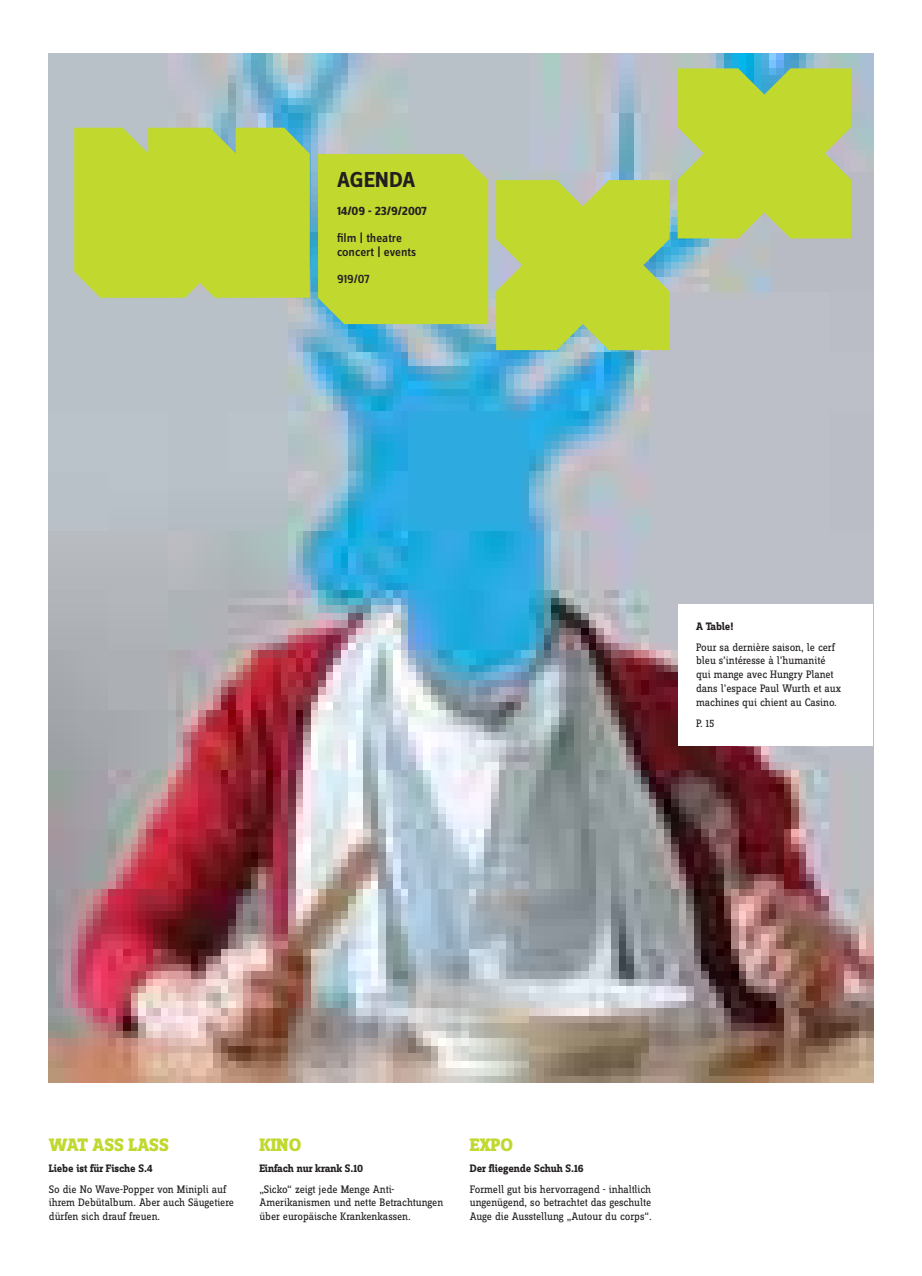
<style>
.page{position:relative;width:922px;height:1276px;background:#fff}
.page>*{position:absolute;margin:0;border:0;box-sizing:border-box;transform-origin:0 0}
.t1{font:700 22.5px "Zine Sans Dis";color:#231f20}
.t2{font:800 18.75px "Zine Slab Dis";color:#c1d82f}
.t3{font:500 12.75px/13.8px "Zine Sans Dis";color:#231f20}
.t4{font:700 12.75px "Zine Sans Dis";letter-spacing:-.01em;color:#231f20}
.t5{font:11.25px/13.8px "Zine Slab Dis";letter-spacing:-.005em;color:#231f20}
.t6{font:700 11.25px "Zine Slab Dis";letter-spacing:-.01em;color:#231f20}
</style>
<div class="page">
<img style="left:49px;top:53px;width:823px;height:1029px">
<svg style="left:496px;top:180px;width:173px;height:170px;background:#bdd53e"></svg>
<svg style="left:677px;top:68px;width:173px;height:170px;background:#bcd43e"></svg>
<div style="left:318px;top:154px;width:170px;height:170px;background:#c1d82f"></div>
<div style="left:74px;top:128px;width:236px;height:170px;background:#c1d82f"></div>
<div style="left:678px;top:604px;width:194px;height:142px;background:#fff"></div>
<h1 class="t1" style="left:337px;top:172px;width:80px">AGENDA</h1>
<p class="t4" style="left:337px;top:206px;width:91px">14/09 - 23/9/2007</p>
<p class="t3" style="left:337px;top:232px;width:81px">film | theatre concert | events</p>
<p class="t3" style="left:337px;top:273px;width:34px">919/07</p>
<p class="t6" style="left:696px;top:622px;width:39px">A Table!</p>
<p class="t5" style="left:696px;top:641px;width:146px">Pour sa dernière saison, le cerf bleu s’intéresse à l’humanité qui mange avec Hungry Planet dans l’espace Paul Wurth et aux machines qui chient au Casino.</p>
<p class="t5" style="left:696px;top:717px;width:20px">P. 15</p>
<h2 class="t2" style="left:49px;top:1138px;width:121px">WAT ASS LASS</h2>
<p class="t6" style="left:49px;top:1163px;width:105px">Liebe ist für Fische S.4</p>
<p class="t5" style="left:49px;top:1183px;width:186px">So die No Wave-Popper von Minipli auf ihrem Debütalbum. Aber auch Säugetiere dürfen sich drauf freuen.</p>
<h2 class="t2" style="left:259px;top:1138px;width:43px">KINO</h2>
<p class="t6" style="left:259px;top:1163px;width:105px">Einfach nur krank S.10</p>
<p class="t5" style="left:259px;top:1183px;width:185px">„Sicko“ zeigt jede Menge Anti-<br>Amerikanismen und nette Betrachtungen über europäische Krankenkassen.</p>
<h2 class="t2" style="left:469px;top:1138px;width:45px">EXPO</h2>
<p class="t6" style="left:469px;top:1163px;width:115px">Der fliegende Schuh S.16</p>
<p class="t5" style="left:469px;top:1183px;width:183px;text-align:justify">Formell gut bis hervorragend - inhaltlich ungenügend, so betrachtet das geschulte Auge die Ausstellung „Autour du corps“.</p>
</div>
